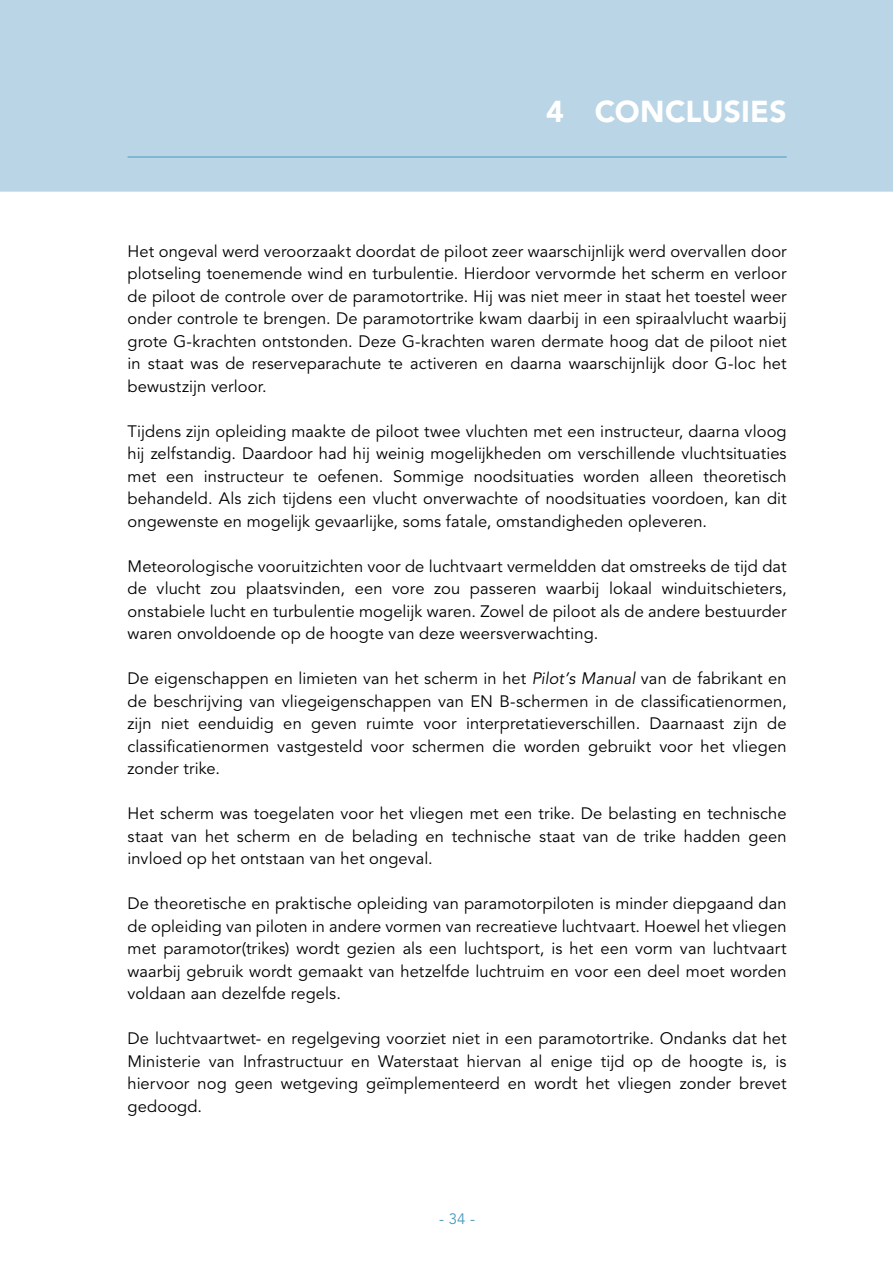
<style>
.page{position:relative;width:893px;height:1263px;background:#fff}
.page>*{position:absolute;margin:0;border:0;box-sizing:border-box;transform-origin:0 0}
.t1{font:900 30px "Avenir LT Std";letter-spacing:.005em;color:#fff}
.t2{font:16.5px/22.5px "Avenir LT Std";letter-spacing:.005em;color:#000;text-align:justify}
.t3{font:15px "Avenir LT Std";color:#499abb}
.s1{font-style:italic}
</style>
<div class="page">
<div style="left:0;top:0;width:893px;height:192px;background:#bad5e6"></div>
<hr style="left:128px;top:157px;width:659px;height:1px;background:#499abb">
<h1 class="t1" style="left:546px;top:93px;width:242px">4 CONCLUSIES</h1>
<p class="t2" style="left:128px;top:240px;width:661px">Het ongeval werd veroorzaakt doordat de piloot zeer waarschijnlijk werd overvallen door plotseling toenemende wind en turbulentie. Hierdoor vervormde het scherm en verloor de piloot de controle over de paramotortrike. Hij was niet meer in staat het toestel weer onder controle te brengen. De paramotortrike kwam daarbij in een spiraalvlucht waarbij grote G-krachten ontstonden. Deze G-krachten waren dermate hoog dat de piloot niet in staat was de reserveparachute te activeren en daarna waarschijnlijk door G-loc het bewustzijn verloor.</p>
<p class="t2" style="left:128px;top:420px;width:661px">Tijdens zijn opleiding maakte de piloot twee vluchten met een instructeur, daarna vloog hij zelfstandig. Daardoor had hij weinig mogelijkheden om verschillende vluchtsituaties met een instructeur te oefenen. Sommige noodsituaties worden alleen theoretisch behandeld. Als zich tijdens een vlucht onverwachte of noodsituaties voordoen, kan dit ongewenste en mogelijk gevaarlijke, soms fatale, omstandigheden opleveren.</p>
<p class="t2" style="left:128px;top:555px;width:661px">Meteorologische vooruitzichten voor de luchtvaart vermeldden dat omstreeks de tijd dat de vlucht zou plaatsvinden, een vore zou passeren waarbij lokaal winduitschieters, onstabiele lucht en turbulentie mogelijk waren. Zowel de piloot als de andere bestuurder waren onvoldoende op de hoogte van deze weersverwachting.</p>
<p class="t2" style="left:128px;top:668px;width:661px">De eigenschappen en limieten van het scherm in het <span class="s1">Pilot’s Manual</span> van de fabrikant en de beschrijving van vliegeigenschappen van EN B-schermen in de classificatienormen, zijn niet eenduidig en geven ruimte voor interpretatieverschillen. Daarnaast zijn de classificatienormen vastgesteld voor schermen die worden gebruikt voor het vliegen zonder trike.</p>
<p class="t2" style="left:128px;top:803px;width:661px">Het scherm was toegelaten voor het vliegen met een trike. De belasting en technische staat van het scherm en de belading en technische staat van de trike hadden geen invloed op het ontstaan van het ongeval.</p>
<p class="t2" style="left:128px;top:893px;width:661px">De theoretische en praktische opleiding van paramotorpiloten is minder diepgaand dan de opleiding van piloten in andere vormen van recreatieve luchtvaart. Hoewel het vliegen met paramotor(trikes) wordt gezien als een luchtsport, is het een vorm van luchtvaart waarbij gebruik wordt gemaakt van hetzelfde luchtruim en voor een deel moet worden voldaan aan dezelfde regels.</p>
<p class="t2" style="left:128px;top:1028px;width:661px">De luchtvaartwet- en regelgeving voorziet niet in een paramotortrike. Ondanks dat het Ministerie van Infrastructuur en Waterstaat hiervan al enige tijd op de hoogte is, is hiervoor nog geen wetgeving geïmplementeerd en wordt het vliegen zonder brevet gedoogd.</p>
<p class="t3" style="left:439px;top:1210px;width:37px">- 34 -</p>
</div>
